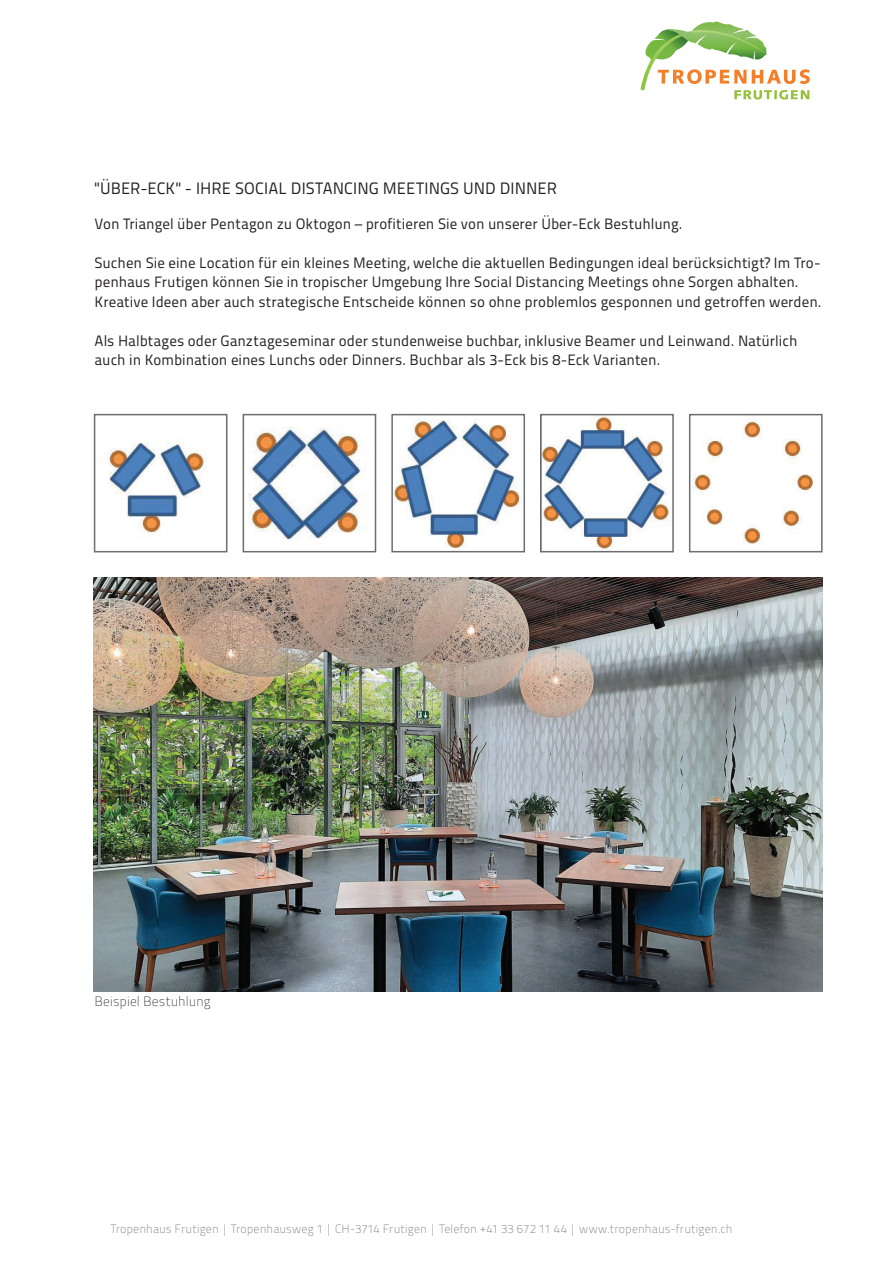
<style>
.page{position:relative;width:893px;height:1263px;background:#fff}
.page>*{position:absolute;margin:0;border:0;box-sizing:border-box;transform-origin:0 0}
.t1{font:16.5px "Titillium Maps 29 L 400 wt";letter-spacing:.005em;color:#231f20}
.t2{font:15px/19.5px "Titillium Maps 29 L 400 wt";color:#231f20}
.t3{font:13.5px "Titillium Maps 29 L 1 wt";letter-spacing:.005em;color:#231f20}
.t4{font:12px "Titillium Maps 29 L 1 wt";letter-spacing:.005em;color:#6c6d70}
</style>
<div class="page">
<svg style="left:640px;top:22px;width:170px;height:78px"></svg>
<img style="left:107px;top:442px;width:99px;height:92px">
<div style="left:94px;top:414px;width:133px;height:138px;border:2px solid #6c6d70"></div>
<img style="left:248px;top:427px;width:117px;height:113px">
<div style="left:243px;top:414px;width:133px;height:138px;border:2px solid #6c6d70"></div>
<img style="left:394px;top:419px;width:127px;height:130px">
<div style="left:391px;top:414px;width:134px;height:138px;border:2px solid #6c6d70"></div>
<img style="left:543px;top:417px;width:127px;height:132px">
<div style="left:540px;top:414px;width:134px;height:138px;border:2px solid #6c6d70"></div>
<img style="left:693px;top:419px;width:120px;height:125px">
<div style="left:689px;top:414px;width:133px;height:138px;border:2px solid #6c6d70"></div>
<img style="left:94px;top:577px;width:728px;height:415px">
<p class="t1" style="left:95px;top:182px;width:464px">"ÜBER-ECK" - IHRE SOCIAL DISTANCING MEETINGS UND DINNER</p>
<p class="t2" style="left:95px;top:215px;width:589px">Von Triangel über Pentagon zu Oktogon – profitieren Sie von unserer Über-Eck Bestuhlung.</p>
<p class="t2" style="left:95px;top:254px;width:728px">Suchen Sie eine Location für ein kleines Meeting, welche die aktuellen Bedingungen ideal berücksichtigt? Im Tro&shy;penhaus Frutigen können Sie in tropischer Umgebung Ihre Social Distancing Meetings ohne Sorgen abhalten.<br>Kreative Ideen aber auch strategische Entscheide können so ohne problemlos gesponnen und getroffen werden.</p>
<p class="t2" style="left:95px;top:332px;width:704px">Als Halbtages oder Ganztageseminar oder stundenweise buchbar, inklusive Beamer und Leinwand. Natürlich auch in Kombination eines Lunchs oder Dinners. Buchbar als 3-Eck bis 8-Eck Varianten.</p>
<p class="t3" style="left:95px;top:993px;width:118px">Beispiel Bestuhlung</p>
<p class="t4" style="left:111px;top:1222px;width:624px">Tropenhaus Frutigen | Tropenhausweg 1 | CH-3714 Frutigen | Telefon +41 33 672 11 44 | www.tropenhaus-frutigen.ch</p>
</div>
